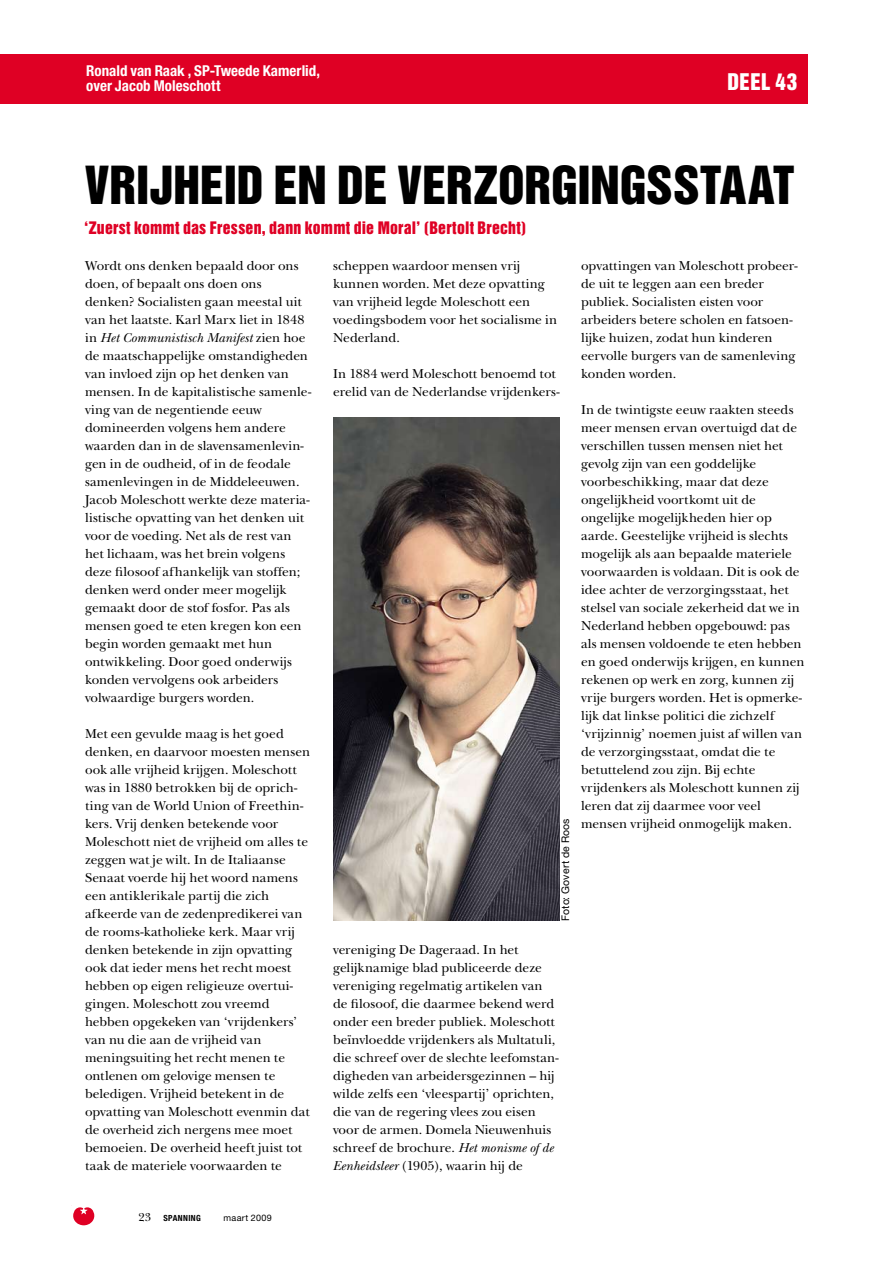
<style>
.page{position:relative;width:893px;height:1263px;background:#fff}
.page>*{position:absolute;margin:0;border:0;box-sizing:border-box;transform-origin:0 0}
.t1{font:48px "Helvetica Inserat LT Std";color:#000}
.t2{font:21px "Helvetica Inserat LT Std";color:#fff}
.t3{font:15.75px "Helvetica Inserat LT Std";letter-spacing:.015em;color:#df0024}
.t4{font:700 condensed 15px/15px "Helvetica Neue LT Std";color:#fff}
.t5{font:13.5px/18px "New Baskerville Std";color:#000}
.t6{font:10.5px "Helvetica Neue LT Std";letter-spacing:.015em;color:#000}
.t7{font:9px "Helvetica Neue LT Std";letter-spacing:.04em;color:#000}
.t8{font:700 condensed 8.55px "Helvetica Neue LT Std";letter-spacing:.04em;color:#000}
.s1{font-style:italic}
.s2{font-family:"New Baskerville Std";font-weight:400;font-stretch:normal;font-size:12px}
</style>
<div class="page">
<svg style="left:73px;top:1207px;width:21px;height:18px"></svg>
<div style="left:0;top:54px;width:808px;height:50px;background:#df0024"></div>
<img style="left:333px;top:417px;width:227px;height:503px">
<p class="t4" style="left:86px;top:63px;width:235px">Ronald van Raak , SP-Tweede Kamerlid, over Jacob Moleschott</p>
<h2 class="t2" style="left:728px;top:69px;width:12px">DEEL</h2>
<h2 class="t2" style="left:776px;top:69px;width:23px">43</h2>
<h1 class="t1" style="left:85px;top:157px;width:24px">VRIJHEID</h1>
<h1 class="t1" style="left:274px;top:157px;width:250px">ENDEVERZORGINGSSTAAT</h1>
<p class="t3" style="left:84px;top:218px;width:444px">‘Zuerst kommt das Fressen, dann kommt die Moral’ (Bertolt Brecht)</p>
<p class="t5" style="left:85px;top:257px;width:228px">Wordt ons denken bepaald door ons doen, of bepaalt ons doen ons denken? Socialisten gaan meestal uit van het laatste. Karl Marx liet in 1848 in <span class="s1">Het Communistisch Manifest</span> zien hoe de maatschappelijke omstandigheden van invloed zijn op het denken van mensen. In de kapitalistische samenle&shy;ving van de negentiende eeuw domineerden volgens hem andere waarden dan in de slavensamenlevin&shy;gen in de oudheid, of in de feodale samenlevingen in de Middeleeuwen.<br>Jacob Moleschott werkte deze materia&shy;listische opvatting van het denken uit voor de voeding. Net als de rest van het lichaam, was het brein volgens deze filosoof afhankelijk van stoffen; denken werd onder meer mogelijk gemaakt door de stof fosfor. Pas als mensen goed te eten kregen kon een begin worden gemaakt met hun ontwikkeling. Door goed onderwijs konden vervolgens ook arbeiders volwaardige burgers worden.</p>
<p class="t5" style="left:85px;top:725px;width:227px">Met een gevulde maag is het goed denken, en daarvoor moesten mensen ook alle vrijheid krijgen. Moleschott was in 1880 betrokken bij de oprich&shy;ting van de World Union of Freethin&shy;kers. Vrij denken betekende voor Moleschott niet de vrijheid om alles te zeggen wat je wilt. In de Italiaanse Senaat voerde hij het woord namens een antiklerikale partij die zich afkeerde van de zedenpredikerei van de rooms-katholieke kerk. Maar vrij denken betekende in zijn opvatting ook dat ieder mens het recht moest hebben op eigen religieuze overtui&shy;gingen. Moleschott zou vreemd hebben opgekeken van ‘vrijdenkers’ van nu die aan de vrijheid van meningsuiting het recht menen te ontlenen om gelovige mensen te beledigen. Vrijheid betekent in de opvatting van Moleschott evenmin dat de overheid zich nergens mee moet bemoeien. De overheid heeft juist tot taak de materiele voorwaarden te</p>
<p class="t8" style="left:139px;top:1213px;width:64px"><span class="s2">23</span> SPANNING</p>
<p class="t7" style="left:224px;top:1212px;width:50px">maart 2009</p>
<p class="t5" style="left:333px;top:257px;width:226px">scheppen waardoor mensen vrij kunnen worden. Met deze opvatting van vrijheid legde Moleschott een voedingsbodem voor het socialisme in<br>Nederland.</p>
<p class="t5" style="left:333px;top:365px;width:228px">In 1884 werd Moleschott benoemd tot erelid van de Nederlandse vrijdenkers-</p>
<p class="t6" style="left:559px;top:921px;width:104px;rotate:-90deg">Foto: Govert de Roos</p>
<p class="t5" style="left:333px;top:941px;width:227px">vereniging De Dageraad. In het gelijknamige blad publiceerde deze vereniging regelmatig artikelen van de filosoof, die daarmee bekend werd onder een breder publiek. Moleschott beïnvloedde vrijdenkers als Multatuli, die schreef over de slechte leefomstan&shy;digheden van arbeidersgezinnen – hij wilde zelfs een ‘vleespartij’ oprichten, die van de regering vlees zou eisen voor de armen. Domela Nieuwenhuis schreef de brochure. <span class="s1">Het monisme of de Eenheidsleer</span> (1905), waarin hij de</p>
<p class="t5" style="left:581px;top:257px;width:218px">opvattingen van Moleschott probeer&shy;de uit te leggen aan een breder publiek. Socialisten eisten voor arbeiders betere scholen en fatsoen&shy;lijke huizen, zodat hun kinderen eervolle burgers van de samenleving konden worden.</p>
<p class="t5" style="left:581px;top:401px;width:225px">In de twintigste eeuw raakten steeds meer mensen ervan overtuigd dat de verschillen tussen mensen niet het gevolg zijn van een goddelijke voorbeschikking, maar dat deze ongelijkheid voortkomt uit de ongelijke mogelijkheden hier op aarde. Geestelijke vrijheid is slechts mogelijk als aan bepaalde materiele voorwaarden is voldaan. Dit is ook de idee achter de verzorgingsstaat, het stelsel van sociale zekerheid dat we in Nederland hebben opgebouwd: pas als mensen voldoende te eten hebben en goed onderwijs krijgen, en kunnen rekenen op werk en zorg, kunnen zij vrije burgers worden. Het is opmerke&shy;lijk dat linkse politici die zichzelf ‘vrijzinnig’ noemen juist af willen van de verzorgingsstaat, omdat die te betuttelend zou zijn. Bij echte vrijdenkers als Moleschott kunnen zij leren dat zij daarmee voor veel mensen vrijheid onmogelijk maken.</p>
</div>
